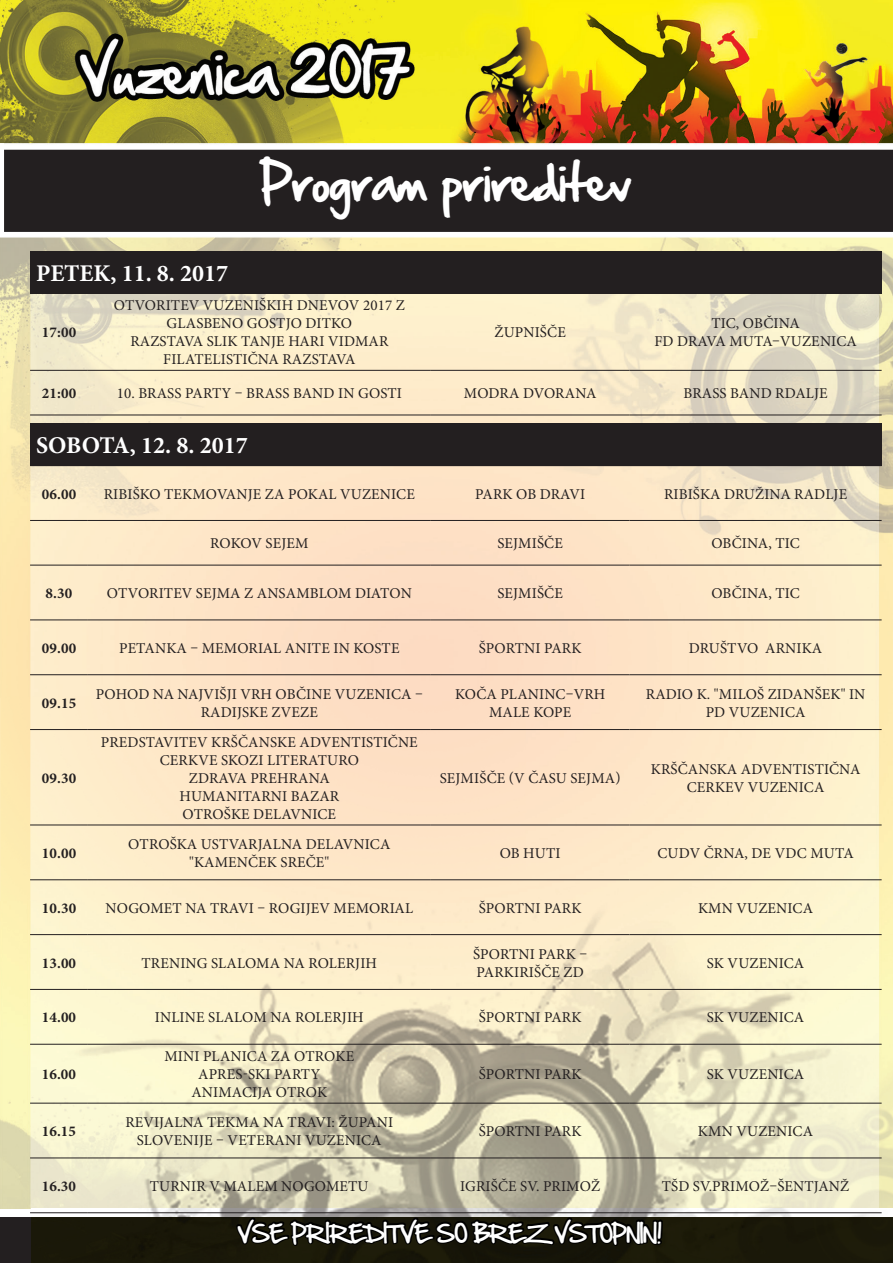
<style>
.page{position:relative;width:893px;height:1263px;background:#fff}
.page>*{position:absolute;margin:0;border:0;box-sizing:border-box;transform-origin:0 0}
.t1{font:45px "Hand Of Sean";color:#fff}
.t2{font:700 24px "Minion Pro";color:#fff}
.t3{font:21px "Hand Of Sean";color:#fff}
.t4{font:15px/18px "Minion Pro";letter-spacing:.01em;color:#231f20;text-align:center}
.t5{font:700 15px "Minion Pro";letter-spacing:.01em;color:#231f20}
</style>
<div class="page">
<img style="left:0;top:0;width:893px;height:232px">
<img style="left:0;top:237px;width:525px;height:664px">
<img style="left:525px;top:237px;width:368px;height:650px">
<img style="left:0;top:901px;width:32px;height:308px">
<svg style="left:0;top:1216px;width:893px;height:47px;background:#1f1d0f"></svg>
<img style="left:32px;top:887px;width:861px;height:329px">
<svg style="left:0;top:143px;width:4px;height:89px"></svg>
<svg style="left:235px;top:1091px;width:429px;height:172px;background:#928e7a"></svg>
<div style="left:30px;top:251px;width:852px;height:42px;background:#231f20"></div>
<hr style="left:30px;top:293px;width:58px;height:1px;background:#231f20">
<hr style="left:88px;top:293px;width:343px;height:1px;background:#231f20">
<hr style="left:431px;top:293px;width:199px;height:1px;background:#231f20">
<hr style="left:630px;top:293px;width:252px;height:1px;background:#231f20">
<hr style="left:30px;top:370px;width:58px;height:1px;background:#231f20">
<hr style="left:88px;top:370px;width:343px;height:1px;background:#231f20">
<hr style="left:431px;top:370px;width:199px;height:1px;background:#231f20">
<hr style="left:630px;top:370px;width:252px;height:1px;background:#231f20">
<hr style="left:30px;top:415px;width:58px;height:1px;background:#231f20">
<hr style="left:88px;top:415px;width:343px;height:1px;background:#231f20">
<hr style="left:431px;top:415px;width:199px;height:1px;background:#231f20">
<hr style="left:630px;top:415px;width:252px;height:1px;background:#231f20">
<div style="left:30px;top:423px;width:852px;height:43px;background:#231f20"></div>
<hr style="left:30px;top:520px;width:58px;height:1px;background:#231f20">
<hr style="left:88px;top:520px;width:343px;height:1px;background:#231f20">
<hr style="left:431px;top:520px;width:199px;height:1px;background:#231f20">
<hr style="left:630px;top:520px;width:252px;height:1px;background:#231f20">
<hr style="left:30px;top:565px;width:58px;height:1px;background:#231f20">
<hr style="left:88px;top:565px;width:343px;height:1px;background:#231f20">
<hr style="left:431px;top:565px;width:199px;height:1px;background:#231f20">
<hr style="left:630px;top:565px;width:252px;height:1px;background:#231f20">
<hr style="left:30px;top:620px;width:58px;height:1px;background:#231f20">
<hr style="left:88px;top:620px;width:343px;height:1px;background:#231f20">
<hr style="left:431px;top:620px;width:199px;height:1px;background:#231f20">
<hr style="left:630px;top:620px;width:252px;height:1px;background:#231f20">
<hr style="left:30px;top:674px;width:58px;height:1px;background:#231f20">
<hr style="left:88px;top:674px;width:343px;height:1px;background:#231f20">
<hr style="left:431px;top:674px;width:199px;height:1px;background:#231f20">
<hr style="left:630px;top:674px;width:252px;height:1px;background:#231f20">
<hr style="left:30px;top:729px;width:58px;height:1px;background:#231f20">
<hr style="left:88px;top:729px;width:343px;height:1px;background:#231f20">
<hr style="left:431px;top:729px;width:199px;height:1px;background:#231f20">
<hr style="left:630px;top:729px;width:252px;height:1px;background:#231f20">
<hr style="left:30px;top:825px;width:58px;height:1px;background:#231f20">
<hr style="left:88px;top:825px;width:343px;height:1px;background:#231f20">
<hr style="left:431px;top:825px;width:199px;height:1px;background:#231f20">
<hr style="left:630px;top:825px;width:252px;height:1px;background:#231f20">
<hr style="left:30px;top:879px;width:58px;height:1px;background:#231f20">
<hr style="left:88px;top:879px;width:343px;height:1px;background:#231f20">
<hr style="left:431px;top:879px;width:199px;height:1px;background:#231f20">
<hr style="left:630px;top:879px;width:252px;height:1px;background:#231f20">
<hr style="left:30px;top:934px;width:58px;height:1px;background:#231f20">
<hr style="left:88px;top:934px;width:343px;height:1px;background:#231f20">
<hr style="left:431px;top:934px;width:199px;height:1px;background:#231f20">
<hr style="left:630px;top:934px;width:252px;height:1px;background:#231f20">
<hr style="left:30px;top:989px;width:58px;height:1px;background:#231f20">
<hr style="left:88px;top:989px;width:343px;height:1px;background:#231f20">
<hr style="left:431px;top:989px;width:199px;height:1px;background:#231f20">
<hr style="left:630px;top:989px;width:252px;height:1px;background:#231f20">
<hr style="left:30px;top:1044px;width:58px;height:1px;background:#231f20">
<hr style="left:88px;top:1044px;width:343px;height:1px;background:#231f20">
<hr style="left:431px;top:1044px;width:199px;height:1px;background:#231f20">
<hr style="left:630px;top:1044px;width:252px;height:1px;background:#231f20">
<hr style="left:30px;top:1103px;width:58px;height:1px;background:#231f20">
<hr style="left:88px;top:1103px;width:343px;height:1px;background:#231f20">
<hr style="left:431px;top:1103px;width:199px;height:1px;background:#231f20">
<hr style="left:630px;top:1103px;width:252px;height:1px;background:#231f20">
<hr style="left:30px;top:1158px;width:58px;height:1px;background:#231f20">
<hr style="left:88px;top:1158px;width:343px;height:1px;background:#231f20">
<hr style="left:431px;top:1158px;width:199px;height:1px;background:#231f20">
<hr style="left:630px;top:1158px;width:252px;height:1px;background:#231f20">
<hr style="left:30px;top:1212px;width:58px;height:1px;background:#231f20">
<hr style="left:88px;top:1212px;width:343px;height:1px;background:#231f20">
<hr style="left:431px;top:1212px;width:199px;height:1px;background:#231f20">
<hr style="left:630px;top:1212px;width:252px;height:1px;background:#231f20">
<h2 class="t2" style="left:36px;top:256px;width:194px">PETEK, 11. 8. 2017</h2>
<h1 class="t1" style="left:261px;top:141px;width:373px">Program prireditev</h1>
<p class="t5" style="left:42px;top:322px;width:36px">17:00</p>
<p class="t4" style="left:114px;top:297px;width:293px">OTVORITEV VUZENIŠKIH DNEVOV 2017 Z<br>GLASBENO GOSTJO DITKO<br>RAZSTAVA SLIK TANJE HARI VIDMAR<br>FILATELISTIČNA RAZSTAVA</p>
<p class="t4" style="left:494px;top:324px;width:73px">ŽUPNIŠČE</p>
<p class="t4" style="left:654px;top:315px;width:204px">TIC, OBČINA<br>FD DRAVA MUTA–VUZENICA</p>
<p class="t5" style="left:42px;top:383px;width:36px">21:00</p>
<p class="t4" style="left:117px;top:384px;width:287px">10. BRASS PARTY – BRASS BAND IN GOSTI</p>
<p class="t4" style="left:464px;top:384px;width:134px">MODRA DVORANA</p>
<p class="t4" style="left:683px;top:384px;width:146px">BRASS BAND RDALJE</p>
<h2 class="t2" style="left:36px;top:428px;width:213px">SOBOTA, 12. 8. 2017</h2>
<p class="t5" style="left:42px;top:483px;width:36px">06.00</p>
<p class="t4" style="left:104px;top:485px;width:313px">RIBIŠKO TEKMOVANJE ZA POKAL VUZENICE</p>
<p class="t4" style="left:475px;top:485px;width:111px">PARK OB DRAVI</p>
<p class="t4" style="left:664px;top:485px;width:185px">RIBIŠKA DRUŽINA RADLJE</p>
<p class="t4" style="left:210px;top:534px;width:100px">ROKOV SEJEM</p>
<p class="t4" style="left:497px;top:534px;width:67px">SEJMIŠČE</p>
<p class="t4" style="left:711px;top:534px;width:90px">OBČINA, TIC</p>
<p class="t5" style="left:46px;top:583px;width:28px">8.30</p>
<p class="t4" style="left:107px;top:584px;width:307px">OTVORITEV SEJMA Z ANSAMBLOM DIATON</p>
<p class="t4" style="left:497px;top:584px;width:67px">SEJMIŠČE</p>
<p class="t4" style="left:711px;top:584px;width:90px">OBČINA, TIC</p>
<p class="t5" style="left:42px;top:637px;width:36px">09.00</p>
<p class="t4" style="left:119px;top:639px;width:282px">PETANKA – MEMORIAL ANITE IN KOSTE</p>
<p class="t4" style="left:479px;top:639px;width:104px">ŠPORTNI PARK</p>
<p class="t4" style="left:689px;top:639px;width:135px">DRUŠTVO ARNIKA</p>
<p class="t5" style="left:42px;top:692px;width:36px">09.15</p>
<p class="t5" style="left:42px;top:767px;width:36px">09.30</p>
<p class="t4" style="left:96px;top:685px;width:328px">POHOD NA NAJVIŠJI VRH OBČINE VUZENICA –<br>RADIJSKE ZVEZE</p>
<p class="t4" style="left:455px;top:685px;width:152px">KOČA PLANINC–VRH<br>MALE KOPE</p>
<p class="t4" style="left:646px;top:685px;width:221px">RADIO K. "MILOŠ ZIDANŠEK" IN<br>PD VUZENICA</p>
<p class="t4" style="left:101px;top:733px;width:318px">PREDSTAVITEV KRŠČANSKE ADVENTISTIČNE<br>CERKVE SKOZI LITERATURO<br>ZDRAVA PREHRANA<br>HUMANITARNI BAZAR<br>OTROŠKE DELAVNICE</p>
<p class="t4" style="left:440px;top:769px;width:182px">SEJMIŠČE (V ČASU SEJMA)</p>
<p class="t4" style="left:651px;top:760px;width:211px">KRŠČANSKA ADVENTISTIČNA<br>CERKEV VUZENICA</p>
<p class="t5" style="left:42px;top:842px;width:36px">10.00</p>
<p class="t4" style="left:128px;top:835px;width:264px">OTROŠKA USTVARJALNA DELAVNICA "KAMENČEK SREČE"</p>
<p class="t4" style="left:500px;top:844px;width:62px">OB HUTI</p>
<p class="t4" style="left:657px;top:844px;width:198px">CUDV ČRNA, DE VDC MUTA</p>
<p class="t5" style="left:42px;top:897px;width:36px">10.30</p>
<p class="t4" style="left:106px;top:899px;width:309px">NOGOMET NA TRAVI – ROGIJEV MEMORIAL</p>
<p class="t4" style="left:479px;top:899px;width:104px">ŠPORTNI PARK</p>
<p class="t4" style="left:698px;top:899px;width:117px">KMN VUZENICA</p>
<p class="t5" style="left:42px;top:952px;width:36px">13.00</p>
<p class="t4" style="left:142px;top:954px;width:237px">TRENING SLALOMA NA ROLERJIH</p>
<p class="t4" style="left:473px;top:945px;width:115px;text-align:left">ŠPORTNI PARK –<br>PARKIRIŠČE ZD</p>
<p class="t4" style="left:707px;top:954px;width:99px">SK VUZENICA</p>
<p class="t5" style="left:42px;top:1007px;width:36px">14.00</p>
<p class="t4" style="left:155px;top:1008px;width:210px">INLINE SLALOM NA ROLERJIH</p>
<p class="t4" style="left:479px;top:1008px;width:104px">ŠPORTNI PARK</p>
<p class="t4" style="left:707px;top:1008px;width:99px">SK VUZENICA</p>
<p class="t5" style="left:42px;top:1064px;width:36px">16.00</p>
<p class="t4" style="left:164px;top:1047px;width:191px">MINI PLANICA ZA OTROKE<br>APRES-SKI PARTY<br>ANIMACIJA OTROK</p>
<p class="t4" style="left:479px;top:1065px;width:104px">ŠPORTNI PARK</p>
<p class="t4" style="left:707px;top:1065px;width:99px">SK VUZENICA</p>
<p class="t5" style="left:42px;top:1121px;width:36px">16.15</p>
<p class="t4" style="left:125px;top:1113px;width:269px">REVIJALNA TEKMA NA TRAVI: ŽUPANI<br>SLOVENIJE – VETERANI VUZENICA</p>
<p class="t4" style="left:479px;top:1122px;width:104px">ŠPORTNI PARK</p>
<p class="t4" style="left:698px;top:1122px;width:117px">KMN VUZENICA</p>
<p class="t5" style="left:42px;top:1175px;width:36px">16.30</p>
<p class="t4" style="left:150px;top:1177px;width:220px">TURNIR V MALEM NOGOMETU</p>
<p class="t4" style="left:460px;top:1177px;width:141px">IGRIŠČE SV. PRIMOŽ</p>
<p class="t4" style="left:662px;top:1177px;width:189px">TŠD SV.PRIMOŽ–ŠENTJANŽ</p>
<h3 class="t3" style="left:237px;top:1214px;width:427px">VSE PRIREDITVE SO BREZ VSTOPNIN!</h3>
</div>
